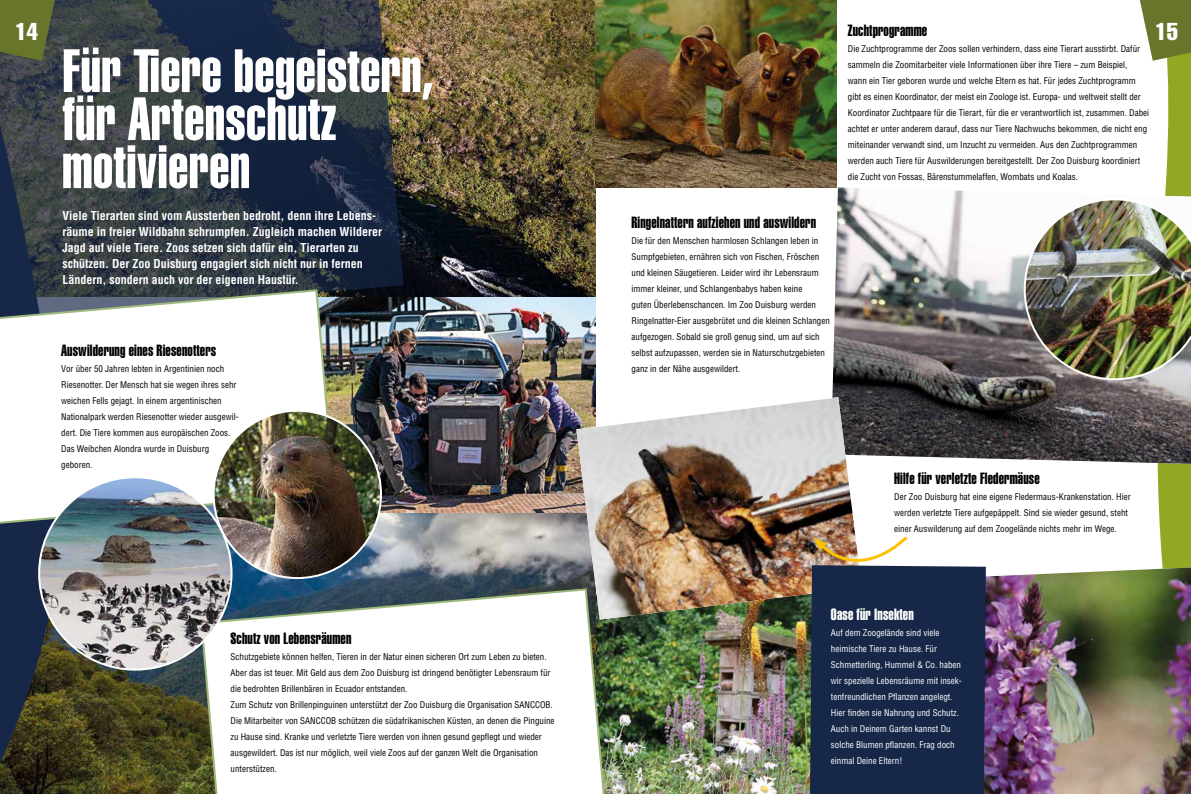
<style>
.page{position:relative;width:1191px;height:794px;background:#fff}
.page>*{position:absolute;margin:0;border:0;box-sizing:border-box;transform-origin:0 0}
.t1{font:60px/48px "Helvetica Extra Compressed";letter-spacing:.01em;color:#fff}
.t2{font:extra-condensed 24px "Helvetica";color:#fff}
.t3{font:16px "Helvetica Extra Compressed";letter-spacing:.01em;color:#000}
.t4{font:16px "Helvetica Extra Compressed";letter-spacing:.01em;color:#fff}
.t5{font:700 condensed 12px/16px "Helvetica";color:#fff}
.t6{font:condensed 9px/16px "Helvetica";color:#000}
.t7{font:condensed 9px/16px "Helvetica";color:#fff}
</style>
<div class="page">
<svg style="left:1157px;top:61px;width:34px;height:506px;fill:#93a724"></svg>
<img style="left:613px;top:619px;width:197px;height:175px">
<img style="left:985px;top:567px;width:206px;height:227px">
<img style="left:832px;top:187px;width:359px;height:277px">
<img style="left:86px;top:513px;width:490px;height:281px">
<img style="left:404px;top:0;width:191px;height:297px">
<svg style="left:0;top:525px;width:86px;height:269px;background:#2d322f"></svg>
<svg style="left:0;top:0;width:404px;height:298px;background:#2d3742"></svg>
<svg style="left:0;top:0;width:55px;height:61px;background:#616d30"></svg>
<svg style="left:1139px;top:0;width:52px;height:61px;background:#808c4a"></svg>
<img style="left:336px;top:298px;width:259px;height:215px">
<img style="left:595px;top:0;width:241px;height:188px">
<img style="left:576px;top:397px;width:285px;height:222px">
<img style="left:1023px;top:198px;width:168px;height:182px">
<img style="left:813px;top:534px;width:95px;height:31px">
<svg style="left:199px;top:587px;width:414px;height:207px"></svg>
<svg style="left:0;top:288px;width:336px;height:237px"></svg>
<img style="left:214px;top:411px;width:167px;height:167px;border-radius:84px">
<img style="left:39px;top:477px;width:192px;height:192px;border-radius:96px">
<div style="left:810px;top:565px;width:175px;height:229px;background:#162748"></div>
<h2 class="t2" style="left:16px;top:16px;width:24px">14</h2>
<h2 class="t2" style="left:1155px;top:16px;width:24px">15</h2>
<h1 class="t1" style="left:62px;top:47px;width:372px">Für Tiere begeistern, für Artenschutz motivieren</h1>
<h3 class="t3" style="left:848px;top:21px;width:81px">Zuchtprogramme</h3>
<p class="t6" style="left:848px;top:41px;width:303px">Die Zuchtprogramme der Zoos sollen verhindern, dass eine Tierart ausstirbt. Dafür sammeln die Zoomitarbeiter viele Informationen über ihre Tiere – zum Beispiel,<br>wann ein Tier geboren wurde und welche Eltern es hat. Für jedes Zuchtprogramm gibt es einen Koordinator, der meist ein Zoologe ist. Europa- und weltweit stellt der Koordinator Zuchtpaare für die Tierart, für die er verantwortlich ist, zusammen. Dabei achtet er unter anderem darauf, dass nur Tiere Nachwuchs bekommen, die nicht eng miteinander verwandt sind, um Inzucht zu vermeiden. Aus den Zuchtprogrammen werden auch Tiere für Auswilderungen bereitgestellt. Der Zoo Duisburg koordiniert die Zucht von Fossas, Bärenstummelaffen, Wombats und Koalas.</p>
<p class="t5" style="left:62px;top:208px;width:321px">Viele Tierarten sind vom Aussterben bedroht, denn ihre Lebens&shy;räume in freier Wildbahn schrumpfen. Zugleich machen Wilderer Jagd auf viele Tiere. Zoos setzen sich dafür ein, Tierarten zu schützen. Der Zoo Duisburg engagiert sich nicht nur in fernen Ländern, sondern auch vor der eigenen Haustür.</p>
<h3 class="t3" style="left:631px;top:213px;width:186px">Ringelnattern aufziehen und auswildern</h3>
<p class="t6" style="left:631px;top:233px;width:200px">Die für den Menschen harmlosen Schlangen leben in Sumpfgebieten, ernähren sich von Fischen, Fröschen und kleinen Säugetieren. Leider wird ihr Lebensraum immer kleiner, und Schlangenbabys haben keine<br>guten Überlebenschancen. Im Zoo Duisburg werden Ringelnatter-Eier ausgebrütet und die kleinen Schlangen aufgezogen. Sobald sie groß genug sind, um auf sich selbst aufzupassen, werden sie in Naturschutzgebieten ganz in der Nähe ausgewildert.</p>
<h3 class="t3" style="left:61px;top:341px;width:156px">Auswilderung eines Riesenotters</h3>
<p class="t6" style="left:61px;top:361px;width:179px">Vor über 50 Jahren lebten in Argentinien noch Riesenotter. Der Mensch hat sie wegen ihres sehr weichen Fells gejagt. In einem argentinischen Nationalpark werden Riesenotter wieder ausgewil&shy;dert. Die Tiere kommen aus europäischen Zoos.<br>Das Weibchen Alondra wurde in Duisburg geboren.</p>
<h3 class="t3" style="left:894px;top:469px;width:147px">Hilfe für verletzte Fledermäuse</h3>
<p class="t6" style="left:894px;top:489px;width:238px">Der Zoo Duisburg hat eine eigene Fledermaus-Krankenstation. Hier werden verletzte Tiere aufgepäppelt. Sind sie wieder gesund, steht einer Auswilderung auf dem Zoogelände nichts mehr im Wege.</p>
<h3 class="t3" style="left:230px;top:629px;width:122px">Schutz von Lebensräumen</h3>
<p class="t6" style="left:230px;top:649px;width:325px">Schutzgebiete können helfen, Tieren in der Natur einen sicheren Ort zum Leben zu bieten.<br>Aber das ist teuer. Mit Geld aus dem Zoo Duisburg ist dringend benötigter Lebensraum für die bedrohten Brillenbären in Ecuador entstanden.<br>Zum Schutz von Brillenpinguinen unterstützt der Zoo Duisburg die Organisation SANCCOB.<br>Die Mitarbeiter von SANCCOB schützen die südafrikanischen Küsten, an denen die Pinguine zu Hause sind. Kranke und verletzte Tiere werden von ihnen gesund gepflegt und wieder ausgewildert. Das ist nur möglich, weil viele Zoos auf der ganzen Welt die Organisation unterstützen.</p>
<h3 class="t4" style="left:831px;top:605px;width:84px">Oase für Insekten</h3>
<p class="t7" style="left:831px;top:625px;width:132px">Auf dem Zoogelände sind viele heimische Tiere zu Hause. Für<br>Schmetterling, Hummel &amp; Co. haben wir spezielle Lebensräume mit insek&shy;tenfreundlichen Pflanzen angelegt.<br>Hier finden sie Nahrung und Schutz.<br>Auch in Deinem Garten kannst Du solche Blumen pflanzen. Frag doch einmal Deine Eltern!</p>
</div>
